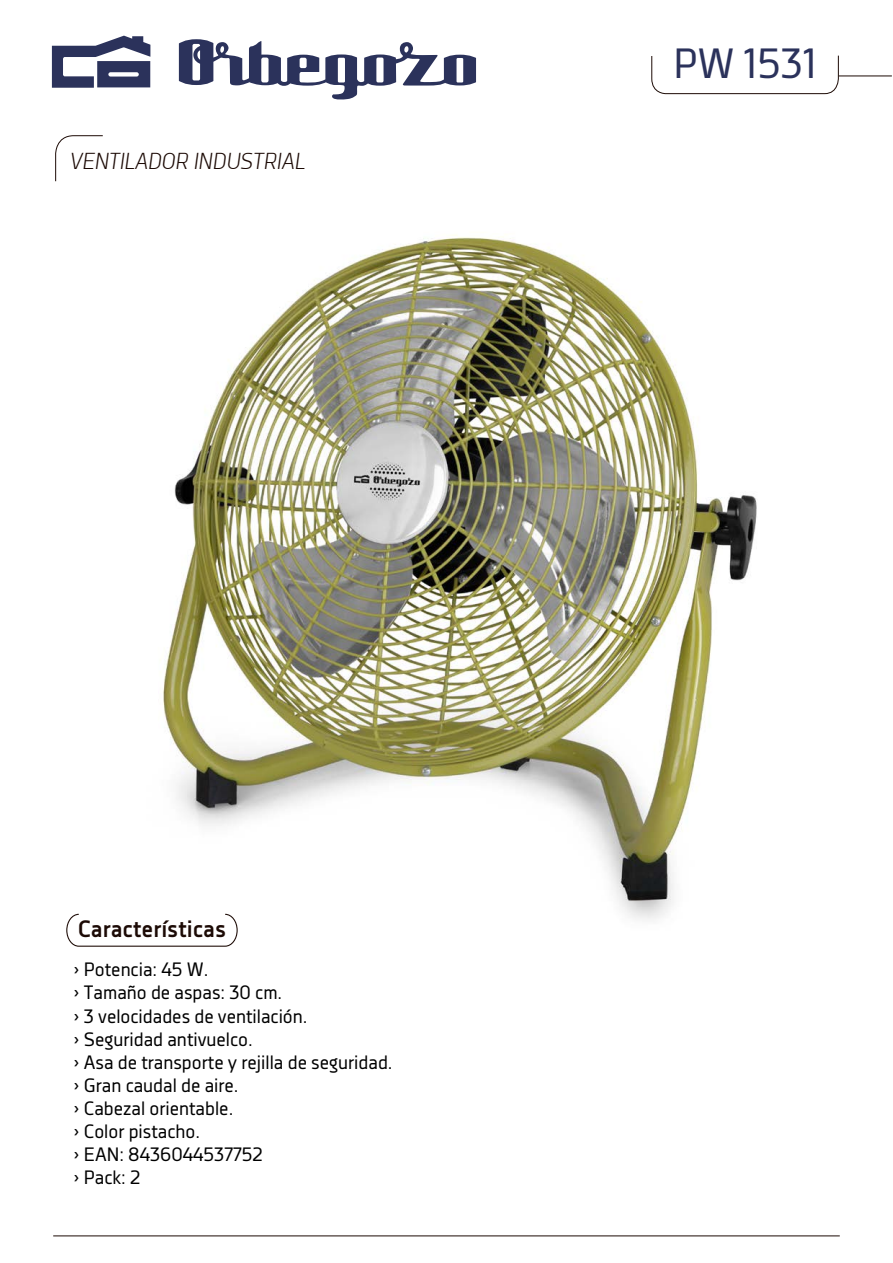
<style>
.page{position:relative;width:893px;height:1263px;background:#fff}
.page>*{position:absolute;margin:0;border:0;box-sizing:border-box;transform-origin:0 0}
.t1{font:42px "Decima Nova";color:#2b325b}
.t2{font:700 23.55px "Decima Nova";color:#1c0a05}
.t3{font:italic 300 22.5px "Decima Nova";color:#1c0a05}
.t4{font:19.2px/23.1px "Decima Nova";color:#000}
</style>
<div class="page">
<img style="left:77px;top:235px;width:680px;height:685px">
<hr style="left:53px;top:1235px;width:787px;height:1px;background:#1c0a05">
<hr style="left:839px;top:76px;width:53px;height:1px;background:#1c0a05">
<svg style="left:651px;top:55px;width:188px;height:39px"></svg>
<svg style="left:55px;top:135px;width:48px;height:47px"></svg>
<svg style="left:52px;top:36px;width:98px;height:52px"></svg>
<svg style="left:179px;top:39px;width:297px;height:61px"></svg>
<svg style="left:66px;top:914px;width:172px;height:33px"></svg>
<p class="t3" style="left:70px;top:148px;width:237px">VENTILADOR INDUSTRIAL</p>
<h1 class="t1" style="left:673px;top:40px;width:144px">PW 1531</h1>
<p class="t2" style="left:78px;top:916px;width:150px">Características</p>
<p class="t4" style="left:73px;top:958px;width:321px">› Potencia: 45 W.<br>› Tamaño de aspas: 30 cm.<br>› 3 velocidades de ventilación.<br>› Seguridad antivuelco.<br>› Asa de transporte y rejilla de seguridad. › Gran caudal de aire.<br>› Cabezal orientable.<br>› Color pistacho.<br>› EAN: 8436044537752<br>› Pack: 2</p>
</div>
